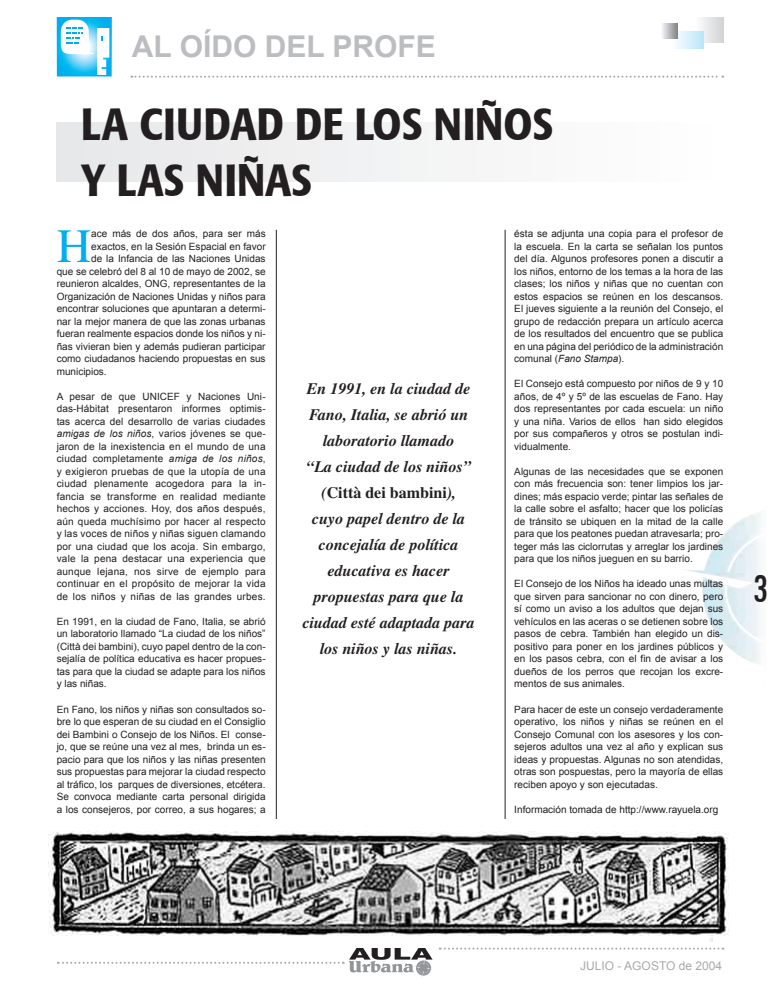
<style>
.page{position:relative;width:780px;height:993px;background:#fff}
.page>*{position:absolute;margin:0;border:0;box-sizing:border-box;transform-origin:0 0}
.t1{font:47.8px "Times";color:#00aeef}
.t2{font:500 45px/55px "Formata Condensed";letter-spacing:.01em;color:#231f20}
.t3{font:36px "Fujiyama Plain";color:#231f20}
.t4{font:700 30px "Arial";color:#bcbdc0}
.t5{font:italic 700 16px/26px "Times";color:#231f20;text-align:center}
.t6{font:12px "Arial";color:#a8a9ad}
.t7{font:10px/12.5px "Arial";color:#231f20;text-align:justify}
.s1{font-style:italic}
.s2{font-style:normal}
</style>
<div class="page">
<img style="left:688px;top:514px;width:73px;height:149px">
<svg style="left:58px;top:948px;width:375px;height:29px"></svg>
<svg style="left:439px;top:947px;width:284px;height:2px"></svg>
<svg style="left:701px;top:17px;width:22px;height:25px"></svg>
<svg style="left:671px;top:31px;width:32px;height:17px"></svg>
<svg style="left:662px;top:24px;width:15px;height:14px"></svg>
<div style="left:57px;top:123px;width:666px;height:58px;background:#f2f3f4"></div>
<img style="left:48px;top:831px;width:681px;height:109px">
<hr style="left:276px;top:230px;width:1px;height:588px;background:#231f20">
<hr style="left:505px;top:230px;width:1px;height:588px;background:#231f20">
<svg style="left:57px;top:17px;width:55px;height:59px"></svg>
<svg style="left:61px;top:20px;width:48px;height:55px"></svg>
<svg style="left:131px;top:76px;width:592px;height:2px"></svg>
<h3 class="t4" style="left:132px;top:26px;width:305px">AL OÍDO DEL PROFE</h3>
<h2 class="t2" style="left:81px;top:97px;width:473px">LA CIUDAD DE LOS NIÑOS<br>Y LAS NIÑAS</h2>
<h1 class="t1" style="left:57px;top:219px;width:36px">H</h1>
<p class="t7" style="left:91px;top:227px;width:176px">ace más de dos años, para ser más</p>
<p class="t7" style="left:514px;top:227px;width:210px">ésta se adjunta una copia para el profesor de la escuela. En la carta se señalan los puntos del día. Algunos profesores ponen a discutir a los niños, entorno de los temas a la hora de las clases; los niños y niñas que no cuentan con estos espacios se reúnen en los descansos.<br>El jueves siguiente a la reunión del Consejo, el grupo de redacción prepara un artículo acerca de los resultados del encuentro que se publica en una página del periódico de la administración comunal (<span class="s1">Fano Stampa</span>).</p>
<p class="t7" style="left:514px;top:377px;width:210px">El Consejo está compuesto por niños de 9 y 10 años, de 4º y 5º de las escuelas de Fano. Hay dos representantes por cada escuela: un niño y una niña. Varios de ellos han sido elegidos por sus compañeros y otros se postulan indi&shy;vidualmente.</p>
<p class="t7" style="left:514px;top:465px;width:210px">Algunas de las necesidades que se exponen con más frecuencia son: tener limpios los jar&shy;dines; más espacio verde; pintar las señales de la calle sobre el asfalto; hacer que los policías de tránsito se ubiquen en la mitad de la calle para que los peatones puedan atravesarla; pro&shy;teger más las ciclorrutas y arreglar los jardines para que los niños jueguen en su barrio.</p>
<p class="t7" style="left:514px;top:577px;width:210px">El Consejo de los Niños ha ideado unas multas que sirven para sancionar no con dinero, pero sí como un aviso a los adultos que dejan sus vehículos en las aceras o se detienen sobre los pasos de cebra. También han elegido un dis&shy;positivo para poner en los jardines públicos y en los pasos cebra, con el fin de avisar a los dueños de los perros que recojan los excre&shy;mentos de sus animales.</p>
<p class="t7" style="left:514px;top:702px;width:210px">Para hacer de este un consejo verdaderamente operativo, los niños y niñas se reúnen en el Consejo Comunal con los asesores y los con&shy;sejeros adultos una vez al año y explican sus ideas y propuestas. Algunas no son atendidas, otras son pospuestas, pero la mayoría de ellas reciben apoyo y son ejecutadas.</p>
<p class="t7" style="left:514px;top:803px;width:205px">Información tomada de http://www.rayuela.org</p>
<p class="t7" style="left:91px;top:240px;width:176px">exactos, en la Sesión Espacial en favor</p>
<p class="t7" style="left:91px;top:252px;width:176px">de la Infancia de las Naciones Unidas</p>
<p class="t7" style="left:57px;top:265px;width:210px">que se celebró del 8 al 10 de mayo de 2002, se</p>
<p class="t7" style="left:57px;top:277px;width:210px">reunieron alcaldes, ONG, representantes de la</p>
<p class="t7" style="left:57px;top:290px;width:210px">Organización de Naciones Unidas y niños para</p>
<p class="t7" style="left:57px;top:302px;width:210px">encontrar soluciones que apuntaran a determi-</p>
<p class="t7" style="left:57px;top:315px;width:210px">nar la mejor manera de que las zonas urbanas</p>
<p class="t7" style="left:57px;top:327px;width:210px">fueran realmente espacios donde los niños y ni-</p>
<p class="t7" style="left:57px;top:340px;width:210px">ñas vivieran bien y además pudieran participar</p>
<p class="t7" style="left:57px;top:352px;width:210px">como ciudadanos haciendo propuestas en sus</p>
<p class="t7" style="left:57px;top:365px;width:52px">municipios.</p>
<p class="t7" style="left:57px;top:390px;width:210px">A pesar de que UNICEF y Naciones Uni&shy;das-Hábitat presentaron informes optimis&shy;tas acerca del desarrollo de varias ciudades <span class="s1">amigas de los niños</span>, varios jóvenes se que&shy;jaron de la inexistencia en el mundo de una ciudad completamente <span class="s1">amiga de los niños</span>, y exigieron pruebas de que la utopía de una ciudad plenamente acogedora para la in&shy;fancia se transforme en realidad mediante hechos y acciones. Hoy, dos años después, aún queda muchísimo por hacer al respecto y las voces de niños y niñas siguen clamando por una ciudad que los acoja. Sin embargo, vale la pena destacar una experiencia que aunque lejana, nos sirve de ejemplo para continuar en el propósito de mejorar la vida de los niños y niñas de las grandes urbes.</p>
<p class="t7" style="left:57px;top:615px;width:210px">En 1991, en la ciudad de Fano, Italia, se abrió un laboratorio llamado “La ciudad de los niños” (Città dei bambini), cuyo papel dentro de la con&shy;sejalía de política educativa es hacer propues&shy;tas para que la ciudad se adapte para los niños y las niñas.</p>
<p class="t7" style="left:57px;top:702px;width:210px">En Fano, los niños y niñas son consultados so&shy;bre lo que esperan de su ciudad en el Consiglio dei Bambini o Consejo de los Niños. El conse&shy;jo, que se reúne una vez al mes, brinda un es&shy;pacio para que los niños y las niñas presenten sus propuestas para mejorar la ciudad respecto al tráfico, los parques de diversiones, etcétera.<br>Se convoca mediante carta personal dirigida a los consejeros, por correo, a sus hogares; a</p>
<p class="t5" style="left:303px;top:375px;width:173px">En 1991, en la ciudad de<br>Fano, Italia, se abrió un laboratorio llamado<br>“La ciudad de los niños” (<span class="s2">Città dei bambini</span>),<br>cuyo papel dentro de la concejalía de política educativa es hacer propuestas para que la ciudad esté adaptada para los niños y las niñas.</p>
<h3 class="t3" style="left:753px;top:566px;width:16px">3</h3>
<p class="t6" style="left:580px;top:957px;width:143px">JULIO - AGOSTO de 2004</p>
</div>
